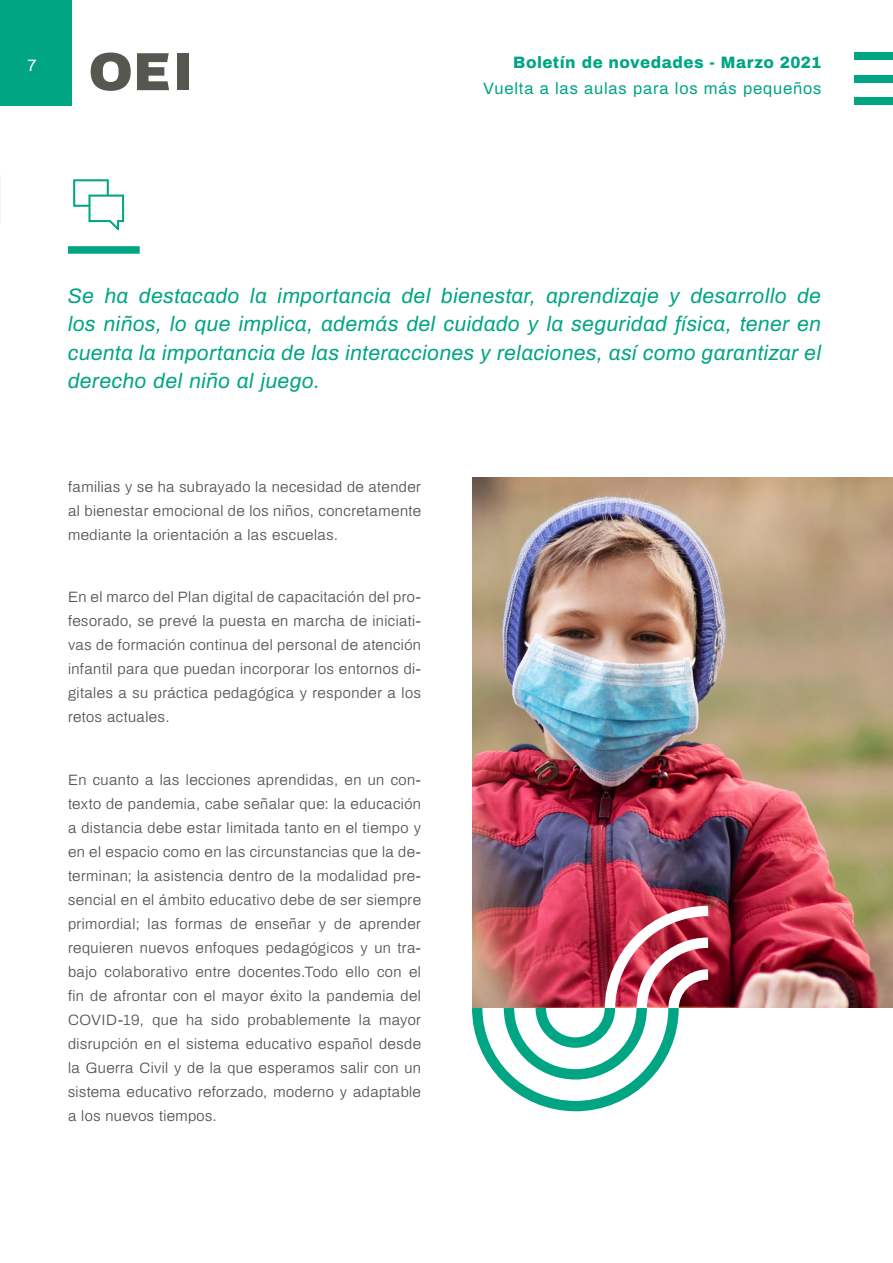
<style>
.page{position:relative;width:893px;height:1263px;background:#fff}
.page>*{position:absolute;margin:0;border:0;box-sizing:border-box;transform-origin:0 0}
.t1{font:italic 21px/28.5px "Archivo";letter-spacing:.02em;color:#00a583;text-align:justify}
.t2{font:16.5px "Archivo";letter-spacing:.05em;color:#00a583}
.t3{font:800 16.5px "Archivo";letter-spacing:.03em;color:#00a583}
.t4{font:16.5px "Archivo";color:#fff}
.t5{font:300 15px/24px "Archivo";letter-spacing:.03em;color:#575651;text-align:justify}
</style>
<div class="page">
<div style="left:0;top:0;width:72px;height:105px;background:#00a583"></div>
<svg style="left:91px;top:53px;width:40px;height:38px"></svg>
<svg style="left:137px;top:53px;width:32px;height:37px"></svg>
<div style="left:177px;top:53px;width:12px;height:37px;background:#575651"></div>
<div style="left:855px;top:53px;width:38px;height:7px;background:#00a583"></div>
<div style="left:855px;top:75px;width:38px;height:7px;background:#00a583"></div>
<div style="left:855px;top:98px;width:38px;height:7px;background:#00a583"></div>
<img style="left:472px;top:478px;width:421px;height:530px">
<div style="left:68px;top:246px;width:72px;height:8px;background:#00a583"></div>
<hr style="left:0;top:174px;width:1px;height:51px;background:#f7f5f5">
<svg style="left:472px;top:906px;width:236px;height:205px"></svg>
<p class="t4" style="left:27px;top:53px;width:11px">7</p>
<p class="t3" style="left:513px;top:50px;width:310px">Boletín de novedades - Marzo 2021</p>
<p class="t2" style="left:483px;top:76px;width:340px">Vuelta a las aulas para los más pequeños</p>
<p class="t1" style="left:68px;top:280px;width:755px">Se ha destacado la importancia del bienestar, aprendizaje y desarrollo de los niños, lo que implica, además del cuidado y la seguridad física, tener en cuenta la importancia de las interacciones y relaciones, así como garantizar el derecho del niño al juego.</p>
<p class="t5" style="left:68px;top:474px;width:354px">familias y se ha subrayado la necesidad de atender al bienestar emocional de los niños, concretamente mediante la orientación a las escuelas.</p>
<p class="t5" style="left:68px;top:584px;width:354px">En el marco del Plan digital de capacitación del pro&shy;fesorado, se prevé la puesta en marcha de iniciati&shy;vas de formación continua del personal de atención infantil para que puedan incorporar los entornos di&shy;gitales a su práctica pedagógica y responder a los retos actuales.</p>
<p class="t5" style="left:68px;top:766px;width:354px">En cuanto a las lecciones aprendidas, en un con&shy;texto de pandemia, cabe señalar que: la educación a distancia debe estar limitada tanto en el tiempo y en el espacio como en las circunstancias que la de&shy;terminan; la asistencia dentro de la modalidad pre&shy;sencial en el ámbito educativo debe de ser siempre primordial; las formas de enseñar y de aprender requieren nuevos enfoques pedagógicos y un tra&shy;bajo colaborativo entre docentes.Todo ello con el fin de afrontar con el mayor éxito la pandemia del COVID-19, que ha sido probablemente la mayor disrupción en el sistema educativo español desde la Guerra Civil y de la que esperamos salir con un sistema educativo reforzado, moderno y adaptable a los nuevos tiempos.</p>
</div>
